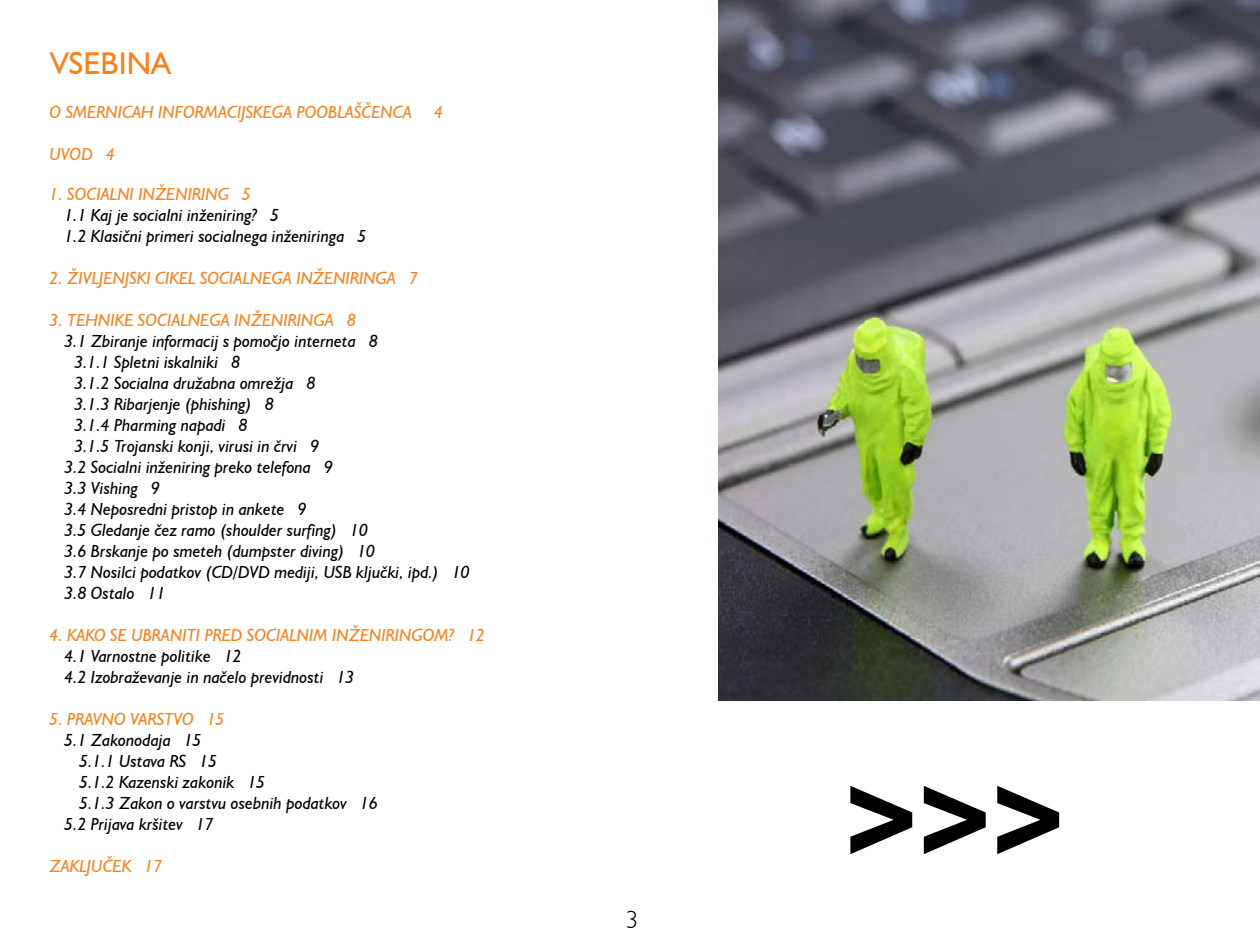
<style>
.page{position:relative;width:1260px;height:945px;background:#fff}
.page>*{position:absolute;margin:0;border:0;box-sizing:border-box;transform-origin:0 0}
.t1{font:126px "Arial Rounded MT Bold";color:#000}
.t2{font:31.5px "Humanist 521 BT";color:#f6821f}
.t3{font:300 24.5px "Humanist 521 BT";color:#000}
.t4{font:italic 17.5px/21px "Humanist 521 BT";color:#000}
.t5{font:italic 17.5px "Humanist 521 BT";color:#f58220}
</style>
<div class="page">
<img style="left:718px;top:0;width:542px;height:700px">
<h2 class="t2" style="left:50px;top:43px;width:122px">VSEBINA</h2>
<p class="t5" style="left:50px;top:102px;width:364px">O SMERNICAH INFORMACIJSKEGA POOBLAŠČENCA</p>
<p class="t5" style="left:434px;top:102px;width:10px">4</p>
<p class="t5" style="left:50px;top:144px;width:67px">UVOD 4</p>
<p class="t5" style="left:50px;top:184px;width:203px">1. SOCIALNI INŽENIRING 5</p>
<p class="t4" style="left:64px;top:205px;width:304px">1.1 Kaj je socialni inženiring? 5<br>1.2 Klasični primeri socialnega inženiringa 5</p>
<p class="t5" style="left:50px;top:268px;width:370px">2. ŽIVLJENJSKI CIKEL SOCIALNEGA INŽENIRINGA 7</p>
<p class="t5" style="left:50px;top:310px;width:308px">3. TEHNIKE SOCIALNEGA INŽENIRINGA 8</p>
<p class="t4" style="left:64px;top:331px;width:315px">3.1 Zbiranje informacij s pomočjo interneta 8</p>
<p class="t4" style="left:74px;top:352px;width:167px">3.1.1 Spletni iskalniki 8</p>
<p class="t4" style="left:74px;top:373px;width:243px">3.1.2 Socialna družabna omrežja 8</p>
<p class="t4" style="left:74px;top:394px;width:201px">3.1.3 Ribarjenje (phishing) 8</p>
<p class="t4" style="left:74px;top:415px;width:175px">3.1.4 Pharming napadi 8</p>
<p class="t4" style="left:74px;top:436px;width:246px">3.1.5 Trojanski konji, virusi in črvi 9</p>
<p class="t4" style="left:64px;top:457px;width:270px">3.2 Socialni inženiring preko telefona 9</p>
<p class="t4" style="left:64px;top:478px;width:97px">3.3 Vishing 9</p>
<p class="t4" style="left:64px;top:499px;width:244px">3.4 Neposredni pristop in ankete 9</p>
<p class="t4" style="left:64px;top:520px;width:305px">3.5 Gledanje čez ramo (shoulder surfing) 10</p>
<p class="t4" style="left:64px;top:541px;width:312px">3.6 Brskanje po smeteh (dumpster diving) 10</p>
<p class="t4" style="left:64px;top:562px;width:407px">3.7 Nosilci podatkov (CD/DVD mediji, USB ključki, ipd.) 10</p>
<p class="t4" style="left:64px;top:583px;width:103px">3.8 Ostalo 11</p>
<p class="t5" style="left:50px;top:625px;width:437px">4. KAKO SE UBRANITI PRED SOCIALNIM INŽENIRINGOM? 12</p>
<p class="t4" style="left:64px;top:646px;width:291px">4.1 Varnostne politike 12<br>4.2 Izobraževanje in načelo previdnosti 13</p>
<p class="t5" style="left:50px;top:709px;width:177px">5. PRAVNO VARSTVO 15</p>
<p class="t4" style="left:64px;top:730px;width:139px">5.1 Zakonodaja 15</p>
<p class="t4" style="left:79px;top:751px;width:139px">5.1.1 Ustava RS 15</p>
<p class="t4" style="left:79px;top:772px;width:188px">5.1.2 Kazenski zakonik 15</p>
<p class="t4" style="left:79px;top:793px;width:300px">5.1.3 Zakon o varstvu osebnih podatkov 16</p>
<p class="t4" style="left:64px;top:814px;width:151px">5.2 Prijava kršitev 17</p>
<p class="t5" style="left:50px;top:856px;width:114px">ZAKLJUČEK 17</p>
<h3 class="t3" style="left:626px;top:904px;width:14px">3</h3>
<h1 class="t1" style="left:845px;top:745px;width:222px">&gt;&gt;&gt;</h1>
</div>
